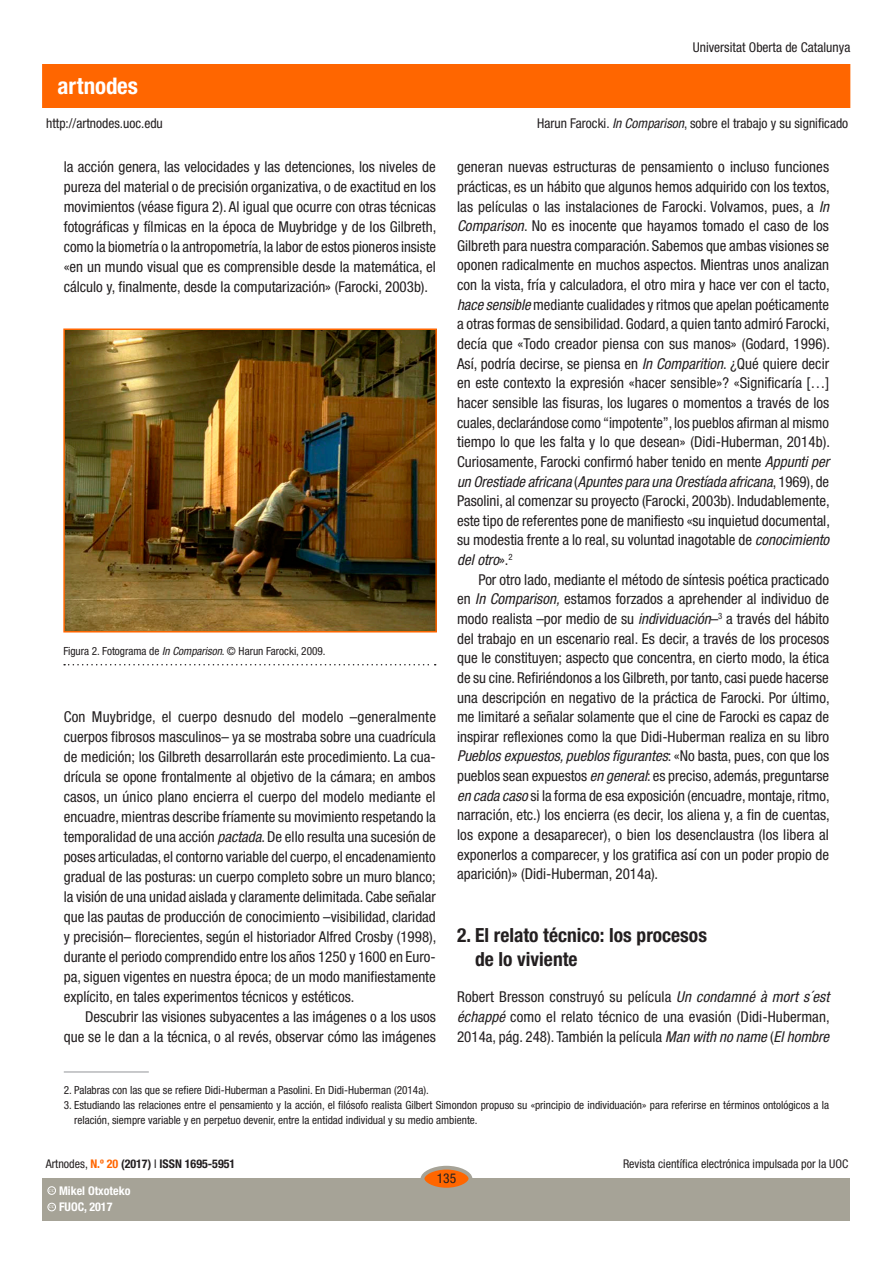
<style>
.page{position:relative;width:893px;height:1263px;background:#fff}
.page>*{position:absolute;margin:0;border:0;box-sizing:border-box;transform-origin:0 0}
.t1{font:700 condensed 22.95px "Helvetica Neue LT Std";color:#fff}
.SUBTITOLS{font:700 condensed 19.5px/24.2px "Helvetica Neue LT Std";color:#231f20}
.text_general{font:condensed 15px/19.6px "Helvetica Neue LT Std";color:#231f20;text-align:justify}
.text_general_primerp{font:condensed 15px/20px "Helvetica Neue LT Std";color:#231f20;text-align:justify}
.t2{font:condensed 13.5px "Helvetica Neue LT Std";color:#231f20}
.t3{font:condensed 12px "Helvetica Neue LT Std";color:#231f20}
.t4{font:700 condensed 12px "Helvetica Neue LT Std";color:#231f20}
.t5{font:700 condensed 12px "Helvetica Neue LT Std";color:#fff}
._05_NOTASRESTO{font:condensed 11.25px/15px "Helvetica Neue LT Std";color:#231f20}
._04_NOTAS1{font:condensed 11.25px "Helvetica Neue LT Std";color:#231f20}
.PEUSDEFOTO{font:condensed 11.25px "Helvetica Neue LT Std";color:#231f20}
.t6{font:600 3.9px "Adobe Caslon Pro";color:#fff}
.s1{font-style:italic}
.s2{font-weight:400}
.s3{color:#f60}
</style>
<div class="page">
<div style="left:43px;top:65px;width:807px;height:42px;background:#f60"></div>
<div style="left:43px;top:1178px;width:807px;height:42px;background:#a6a397"></div>
<div style="left:422px;top:1168px;width:48px;height:21px;background:#f60;border-radius:50%"></div>
<div style="left:421px;top:1166px;width:51px;height:25px;border:4px solid #a6a397;border-radius:50%"></div>
<div style="left:48px;top:1203px;width:8px;height:8px;border:1px solid #fff;border-radius:50%"></div>
<div style="left:48px;top:1186px;width:8px;height:8px;border:1px solid #fff;border-radius:50%"></div>
<hr style="left:64px;top:1071px;width:85px;height:1px;background:#939598">
<img style="left:66px;top:331px;width:368px;height:298px">
<div style="left:63px;top:328px;width:374px;height:304px;border:2px solid #f60"></div>
<svg style="left:64px;top:664px;width:372px;height:1px"></svg>
<h1 class="t1" style="left:58px;top:72px;width:82px">artnodes</h1>
<p class="t2" style="left:46px;top:115px;width:118px">http://artnodes.uoc.edu</p>
<p class="text_general" style="left:64px;top:157px;width:374px">la acción genera, las velocidades y las detenciones, los niveles de pureza del material o de precisión organizativa, o de exactitud en los movimientos (véase figura 2). Al igual que ocurre con otras técnicas fotográficas y fílmicas en la época de Muybridge y de los Gilbreth, como la biometría o la antropometría, la labor de estos pioneros insiste «en un mundo visual que es comprensible desde la matemática, el cálculo y, finalmente, desde la computarización» (Farocki, 2003b).</p>
<p class="PEUSDEFOTO" style="left:63px;top:645px;width:264px">Figura 2. Fotograma de <span class="s1">In Comparison</span>. © Harun Farocki, 2009.</p>
<p class="text_general_primerp" style="left:64px;top:706px;width:374px">Con Muybridge, el cuerpo desnudo del modelo –generalmente cuerpos fibrosos masculinos– ya se mostraba sobre una cuadrícula de medición; los Gilbreth desarrollarán este procedimiento. La cua&shy;drícula se opone frontalmente al objetivo de la cámara; en ambos casos, un único plano encierra el cuerpo del modelo mediante el encuadre, mientras describe fríamente su movimiento respetando la temporalidad de una acción <span class="s1">pactada</span>. De ello resulta una sucesión de poses articuladas, el contorno variable del cuerpo, el encadenamiento gradual de las posturas: un cuerpo completo sobre un muro blanco; la visión de una unidad aislada y claramente delimitada. Cabe señalar que las pautas de producción de conocimiento –visibilidad, claridad y precisión– florecientes, según el historiador Alfred Crosby (1998), durante el periodo comprendido entre los años 1250 y 1600 en Euro&shy;pa, siguen vigentes en nuestra época; de un modo manifiestamente explícito, en tales experimentos técnicos y estéticos.</p>
<p class="text_general" style="left:64px;top:1006px;width:374px;text-align:right">Descubrir las visiones subyacentes a las imágenes o a los usos que se le dan a la técnica, o al revés, observar cómo las imágenes</p>
<p class="t2" style="left:693px;top:40px;width:159px">Universitat Oberta de Catalunya</p>
<p class="t2" style="left:537px;top:115px;width:312px">Harun Farocki. <span class="s1">In Comparison</span>, sobre el trabajo y su significado</p>
<p class="text_general" style="left:457px;top:157px;width:374px">generan nuevas estructuras de pensamiento o incluso funciones prácticas, es un hábito que algunos hemos adquirido con los textos, las películas o las instalaciones de Farocki. Volvamos, pues, a <span class="s1">In Comparison</span>. No es inocente que hayamos tomado el caso de los Gilbreth para nuestra comparación. Sabemos que ambas visiones se oponen radicalmente en muchos aspectos. Mientras unos analizan con la vista, fría y calculadora, el otro mira y hace ver con el tacto, <span class="s1">hace sensible</span> mediante cualidades y ritmos que apelan poéticamente a otras formas de sensibilidad. Godard, a quien tanto admiró Farocki, decía que «Todo creador piensa con sus manos» (Godard, 1996).<br>Así, podría decirse, se piensa en <span class="s1">In Comparition</span>. ¿Qué quiere decir en este contexto la expresión «hacer sensible»? «Significaría […] hacer sensible las fisuras, los lugares o momentos a través de los cuales, declarándose como “impotente”, los pueblos afirman al mismo tiempo lo que les falta y lo que desean» (Didi-Huberman, 2014b).<br>Curiosamente, Farocki confirmó haber tenido en mente <span class="s1">Appunti per un Orestiade africana</span> (<span class="s1">Apuntes para una Orestíada africana</span>, 1969), de Pasolini, al comenzar su proyecto (Farocki, 2003b). Indudablemente, este tipo de referentes pone de manifiesto «su inquietud documental, su modestia frente a lo real, su voluntad inagotable de <span class="s1">conocimiento del otro</span>».<sup>2</sup></p>
<p class="text_general" style="left:457px;top:569px;width:374px;text-indent:21px">Por otro lado, mediante el método de síntesis poética practicado en <span class="s1">In Comparison,</span> estamos forzados a aprehender al individuo de modo realista –por medio de su <span class="s1">individuación</span>–<sup>3</sup> a través del hábito del trabajo en un escenario real. Es decir, a través de los procesos que le constituyen; aspecto que concentra, en cierto modo, la ética de su cine. Refiriéndonos a los Gilbreth, por tanto, casi puede hacerse una descripción en negativo de la práctica de Farocki. Por último, me limitaré a señalar solamente que el cine de Farocki es capaz de inspirar reflexiones como la que Didi-Huberman realiza en su libro <span class="s1">Pueblos expuestos, pueblos figurantes</span>: «No basta, pues, con que los pueblos sean expuestos <span class="s1">en general</span>: es preciso, además, preguntarse <span class="s1">en cada caso</span> si la forma de esa exposición (encuadre, montaje, ritmo, narración, etc.) los encierra (es decir, los aliena y, a fin de cuentas, los expone a desaparecer), o bien los desenclaustra (los libera al exponerlos a comparecer, y los gratifica así con un poder propio de aparición)» (Didi-Huberman, 2014a).</p>
<p class="SUBTITOLS" style="left:475px;top:922px;width:233px;text-indent:-18px">2. El relato técnico: los procesos de lo viviente</p>
<p class="text_general_primerp" style="left:457px;top:987px;width:374px">Robert Bresson construyó su película <span class="s1">Un condamné à mort s´est échappé</span> como el relato técnico de una evasión (Didi-Huberman, 2014a, pág. 248). También la película <span class="s1">Man with no name</span> (<span class="s1">El hombre</span></p>
<p class="_04_NOTAS1" style="left:64px;top:1083px;width:366px">2. Palabras con las que se refiere Didi-Huberman a Pasolini. En Didi-Huberman (2014a).</p>
<p class="_05_NOTASRESTO" style="left:74px;top:1097px;width:756px;text-indent:-10px">3. Estudiando las relaciones entre el pensamiento y la acción, el filósofo realista Gilbert Simondon propuso su «principio de individuación» para referirse en términos ontológicos a la relación, siempre variable y en perpetuo devenir, entre la entidad individual y su medio ambiente.</p>
<p class="t4" style="left:46px;top:1157px;width:191px"><span class="s2">Artnodes,</span> <span class="s3">N.º 20</span> (2017) <span class="s2">I</span> ISSN 1695-5951</p>
<p class="t6" style="left:49px;top:1205px;width:7px">CC</p>
<p class="t5" style="left:59px;top:1200px;width:55px">FUOC, 2017</p>
<p class="t5" style="left:59px;top:1183px;width:73px">Mikel Otxoteko</p>
<p class="t6" style="left:49px;top:1188px;width:7px">CC</p>
<p class="t2" style="left:437px;top:1171px;width:21px">135</p>
<p class="t3" style="left:623px;top:1157px;width:227px">Revista científica electrónica impulsada por la UOC</p>
</div>
